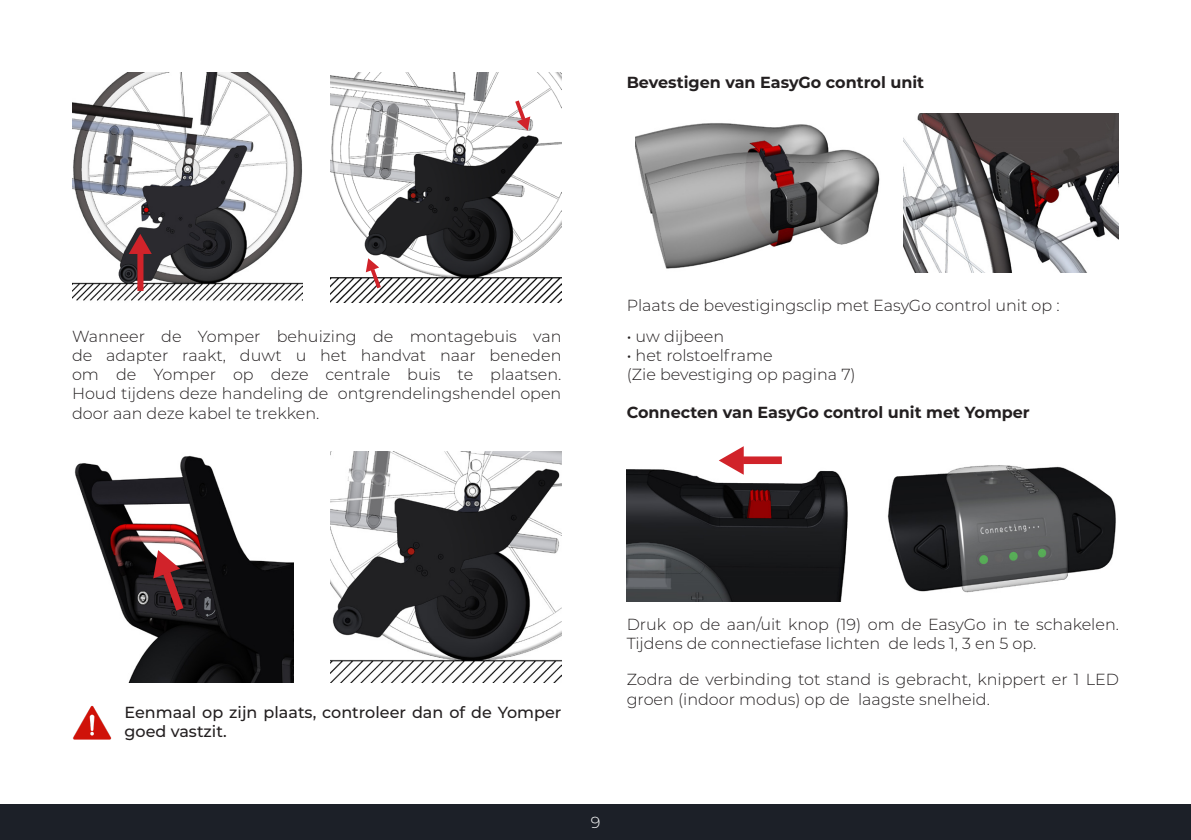
<style>
.page{position:relative;width:1191px;height:840px;background:#fff}
.page>*{position:absolute;margin:0;border:0;box-sizing:border-box;transform-origin:0 0}
.t1{font:300 16px/19.2px "Montserrat";color:#231f20}
.t2{font:700 16px "Montserrat";color:#231f20}
.t3{font:500 16px/19.2px "Montserrat";color:#231f20}
.t4{font:300 16px "Montserrat";color:#fff}
.s1{font-weight:400}
</style>
<div class="page">
<div style="left:0;top:803px;width:1191px;height:36px;background:#1c2028"></div>
<img style="left:331px;top:72px;width:230px;height:231px">
<img style="left:72px;top:72px;width:231px;height:229px">
<img style="left:73px;top:705px;width:39px;height:34px">
<img style="left:74px;top:455px;width:220px;height:227px">
<img style="left:331px;top:451px;width:230px;height:231px">
<img style="left:635px;top:123px;width:245px;height:146px">
<img style="left:904px;top:113px;width:215px;height:159px">
<img style="left:626px;top:446px;width:222px;height:155px">
<img style="left:887px;top:465px;width:229px;height:128px">
<svg style="left:718px;top:446px;width:25px;height:28px"></svg>
<div style="left:743px;top:456px;width:39px;height:8px;background:#d1232a"></div>
<svg style="left:153px;top:549px;width:37px;height:69px"></svg>
<svg style="left:366px;top:258px;width:18px;height:34px"></svg>
<svg style="left:512px;top:96px;width:18px;height:34px"></svg>
<svg style="left:129px;top:234px;width:23px;height:20px"></svg>
<div style="left:137px;top:253px;width:6px;height:38px;background:#d1232a"></div>
<p class="t2" style="left:626px;top:70px;width:299px">Bevestigen van EasyGo control unit</p>
<p class="t1" style="left:72px;top:326px;width:491px;text-align:justify">Wanneer de Yomper behuizing de montagebuis van de adapter raakt, duwt u het handvat naar beneden om de Yomper op deze centrale buis te plaatsen.<br>Houd tijdens deze handeling de ontgrendelingshendel open door aan deze kabel te trekken.</p>
<p class="t1" style="left:626px;top:295px;width:434px">Plaats de bevestigingsclip met EasyGo control unit op :</p>
<p class="t1" style="left:626px;top:325px;width:99px"><span class="s1">•</span> uw dijbeen</p>
<p class="t1" style="left:626px;top:345px;width:147px"><span class="s1">•</span> het rolstoelframe</p>
<p class="t1" style="left:626px;top:364px;width:231px">(Zie bevestiging op pagina 7)</p>
<p class="t2" style="left:626px;top:401px;width:405px">Connecten van EasyGo control unit met Yomper</p>
<p class="t3" style="left:124px;top:701px;width:438px">Eenmaal op zijn plaats, controleer dan of de Yomper goed vastzit.</p>
<p class="t1" style="left:626px;top:613px;width:494px">Druk op de aan/uit knop (19) om de EasyGo in te schakelen.<br>Tijdens de connectiefase lichten de leds 1, 3 en 5 op.</p>
<p class="t1" style="left:626px;top:669px;width:494px">Zodra de verbinding tot stand is gebracht, knippert er 1 LED groen (indoor modus) op de laagste snelheid.</p>
<p class="t4" style="left:590px;top:810px;width:11px">9</p>
</div>
